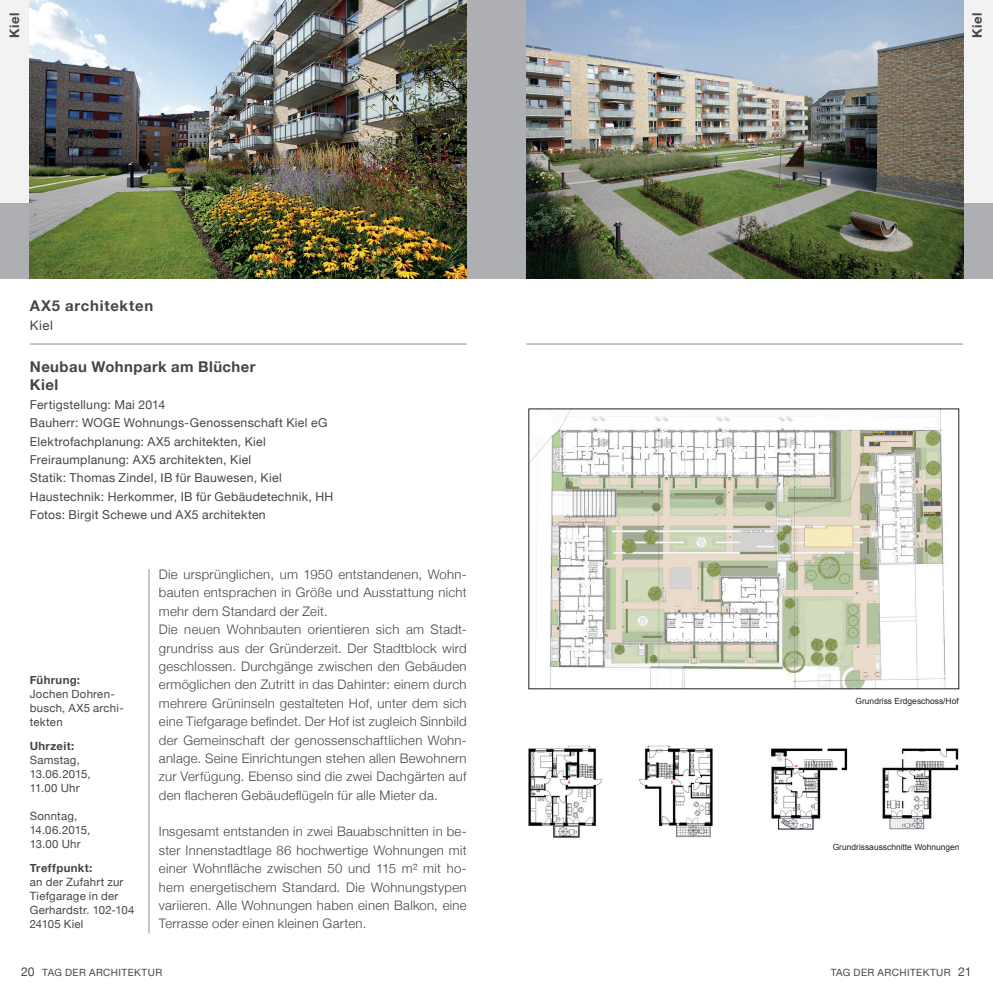
<style>
.page{position:relative;width:993px;height:993px;background:#fff}
.page>*{position:absolute;margin:0;border:0;box-sizing:border-box;transform-origin:0 0}
.Objekttitel{font:700 14.88px "Helvetica Neue";letter-spacing:.03em;color:#454647}
.Zusatz___Ort{font:700 14.88px "Helvetica Neue";letter-spacing:.05em;color:#454647}
.Fließtext{font:300 13.12px/18.4px "Helvetica Neue";letter-spacing:.02em;color:#454647;text-align:justify}
.Standort___hoch{font:700 13.12px "Helvetica Neue";letter-spacing:.035em;color:#454647}
.Zusatz___Ort-2{font:13.12px "Helvetica Neue";color:#454647}
.Details{font:12.25px "Helvetica Neue";letter-spacing:.02em;color:#454647}
.Seitenblock___Titel{font:11.38px/14px "Helvetica Neue";letter-spacing:.02em;color:#454647}
.t1{font:9.97px "Helvetica Neue";letter-spacing:.04em;color:#454647}
.t2{font:8.4px "Arial";color:#231f20}
.s1{font-weight:700}
.s2{font-size:12.25px}
</style>
<div class="page">
<hr style="left:30px;top:343px;width:436px;height:1px;background:#8d8f92">
<hr style="left:526px;top:343px;width:436px;height:1px;background:#8d8f92">
<div style="left:0;top:0;width:496px;height:278px;background:#aeafb3"></div>
<hr style="left:149px;top:569px;width:1px;height:364px;background:#8d8f92">
<div style="left:496px;top:0;width:496px;height:278px;background:#aeafb3"></div>
<div style="left:962px;top:0;width:30px;height:202px;background:#f2f2f3"></div>
<div style="left:0;top:0;width:30px;height:202px;background:#f2f2f3"></div>
<img style="left:30px;top:0;width:436px;height:278px">
<img style="left:526px;top:0;width:436px;height:278px">
<img style="left:530px;top:410px;width:416px;height:276px">
<img style="left:528px;top:745px;width:430px;height:93px">
<p class="Standort___hoch" style="left:6px;top:38px;width:27px;rotate:-90deg">Kiel</p>
<p class="Standort___hoch" style="left:968px;top:38px;width:27px;rotate:-90deg">Kiel</p>
<p class="Zusatz___Ort" style="left:30px;top:296px;width:125px">AX5 architekten</p>
<p class="Zusatz___Ort-2" style="left:30px;top:318px;width:25px">Kiel</p>
<p class="Objekttitel" style="left:30px;top:357px;width:227px">Neubau Wohnpark am Blücher</p>
<p class="Objekttitel" style="left:30px;top:376px;width:30px">Kiel</p>
<p class="Details" style="left:30px;top:397px;width:137px">Fertigstellung: Mai 2014</p>
<p class="Details" style="left:30px;top:415px;width:299px">Bauherr: WOGE Wohnungs-Genossenschaft Kiel eG</p>
<p class="Details" style="left:30px;top:434px;width:237px">Elektrofachplanung: AX5 architekten, Kiel</p>
<p class="Details" style="left:30px;top:452px;width:223px">Freiraumplanung: AX5 architekten, Kiel</p>
<p class="Details" style="left:30px;top:470px;width:253px">Statik: Thomas Zindel, IB für Bauwesen, Kiel</p>
<p class="Details" style="left:30px;top:489px;width:305px">Haustechnik: Herkommer, IB für Gebäudetechnik, HH</p>
<p class="Details" style="left:30px;top:507px;width:237px">Fotos: Birgit Schewe und AX5 architekten</p>
<p class="Seitenblock___Titel" style="left:30px;top:673px;width:95px"><span class="s1">Führung:<br></span>Jochen Dohren&shy;busch, AX5 archi&shy;tekten</p>
<p class="Seitenblock___Titel" style="left:30px;top:739px;width:62px"><span class="s1">Uhrzeit:<br></span>Samstag,<br>13.06.2015,<br>11.00 Uhr</p>
<p class="Seitenblock___Titel" style="left:30px;top:809px;width:62px">Sonntag,<br>14.06.2015,<br>13.00 Uhr</p>
<p class="Seitenblock___Titel" style="left:30px;top:860px;width:106px"><span class="s1">Treffpunkt:<br></span>an der Zufahrt zur<br>Tiefgarage in der<br>Gerhardstr. 102-104<br>24105 Kiel</p>
<p class="Fließtext" style="left:159px;top:564px;width:309px">Die ursprünglichen, um 1950 entstandenen, Wohn&shy;bauten entsprachen in Größe und Ausstattung nicht mehr dem Standard der Zeit.</p>
<p class="Fließtext" style="left:159px;top:620px;width:309px">Die neuen Wohnbauten orientieren sich am Stadt&shy;grundriss aus der Gründerzeit. Der Stadtblock wird geschlossen. Durchgänge zwischen den Gebäuden ermöglichen den Zutritt in das Dahinter: einem durch mehrere Grüninseln gestalteten Hof, unter dem sich eine Tiefgarage befindet. Der Hof ist zugleich Sinnbild der Gemeinschaft der genossenschaftlichen Wohn&shy;anlage. Seine Einrichtungen stehen allen Bewohnern zur Verfügung. Ebenso sind die zwei Dachgärten auf den flacheren Gebäudeflügeln für alle Mieter da.</p>
<p class="Fließtext" style="left:159px;top:822px;width:309px">Insgesamt entstanden in zwei Bauabschnitten in be&shy;ster Innenstadtlage 86 hochwertige Wohnungen mit einer Wohnfläche zwischen 50 und 115 m² mit ho&shy;hem energetischem Standard. Die Wohnungstypen variieren. Alle Wohnungen haben einen Balkon, eine Terrasse oder einen kleinen Garten.</p>
<p class="t2" style="left:855px;top:695px;width:105px">Grundriss Erdgeschoss/Hof</p>
<p class="t2" style="left:832px;top:841px;width:128px">Grundrissausschnitte Wohnungen</p>
<p class="t1" style="left:21px;top:965px;width:143px"><span class="s2">20</span> TAG DER ARCHITEKTUR</p>
<p class="t1" style="left:830px;top:965px;width:142px">TAG DER ARCHITEKTUR <span class="s2">21</span></p>
</div>
